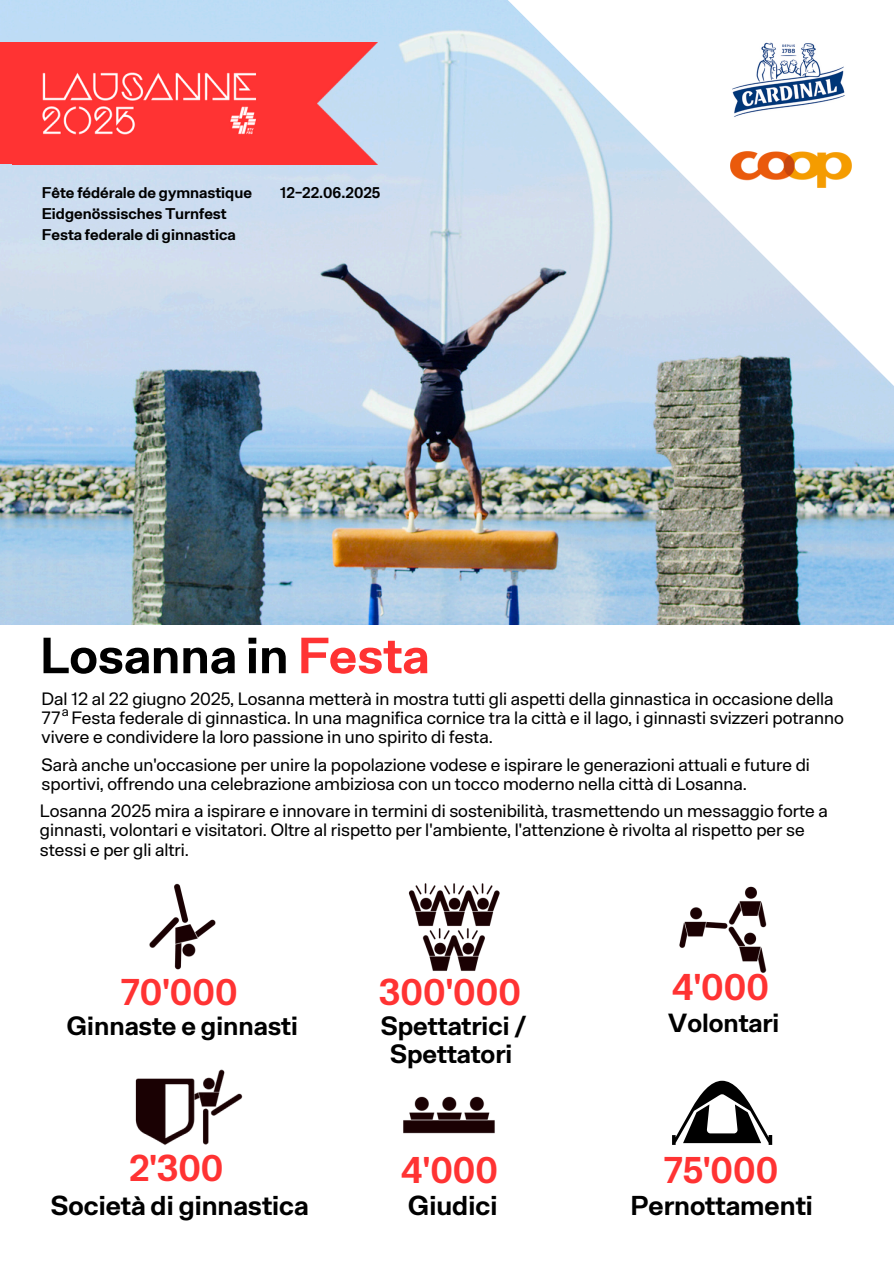
<style>
.page{position:relative;width:894px;height:1264px;background:#fff}
.page>*{position:absolute;margin:0;border:0;box-sizing:border-box;transform-origin:0 0}
.t1{font:700 51px "Arbeit";color:#000}
.t2{font:700 37.5px "Arbeit";color:#f33}
.t3{font:700 27.45px "Arbeit";color:#000}
.t4{font:700 26.4px/28.2px "Arbeit";color:#000;text-align:center}
.t5{font:18px/19.2px "Arbeit";color:#000}
.t6{font:700 15.6px "Arbeit";color:#000}
.t7{font:13.5px "Arbeit";color:#000}
.s1{color:#f33}
</style>
<div class="page">
<img style="left:0;top:0;width:893px;height:624px">
<img style="left:36px;top:43px;width:341px;height:121px">
<div style="left:0;top:43px;width:36px;height:121px;background:#f33"></div>
<img style="left:149px;top:883px;width:67px;height:87px">
<img style="left:135px;top:1069px;width:108px;height:76px">
<img style="left:679px;top:886px;width:88px;height:87px">
<img style="left:403px;top:1096px;width:92px;height:38px">
<img style="left:408px;top:883px;width:92px;height:88px">
<svg style="left:672px;top:1080px;width:100px;height:64px"></svg>
<img style="left:464px;top:0;width:429px;height:535px">
<img style="left:710px;top:21px;width:159px;height:125px">
<img style="left:730px;top:152px;width:121px;height:36px">
<p class="t6" style="left:42px;top:182px;width:211px">Fête fédérale de gymnastique</p>
<p class="t6" style="left:42px;top:203px;width:186px">Eidgenössisches Turnfest</p>
<p class="t6" style="left:42px;top:224px;width:195px">Festa federale di ginnastica</p>
<p class="t6" style="left:280px;top:182px;width:101px">12-22.06.2025</p>
<p class="t1" style="left:40px;top:622px;width:390px">Losanna in <span class="s1">Festa</span></p>
<h1 class="t5" style="left:42px;top:688px;width:803px">Dal 12 al 22 giugno 2025, Losanna metterà in mostra tutti gli aspetti della ginnastica in occasione della<br>77 Festa federale di ginnastica. In una magnifica cornice tra la città e il lago, i ginnasti svizzeri potranno vivere e condividere la loro passione in uno spirito di festa.</h1>
<h3 class="t5" style="left:42px;top:754px;width:769px">Sarà anche un'occasione per unire la popolazione vodese e ispirare le generazioni attuali e future di sportivi, offrendo una celebrazione ambiziosa con un tocco moderno nella città di Losanna.</h3>
<p class="t7" style="left:62px;top:702px;width:9px">a</p>
<p class="t5" style="left:40px;top:800px;width:789px">Losanna 2025 mira a ispirare e innovare in termini di sostenibilità, trasmettendo un messaggio forte a ginnasti, volontari e visitatori. Oltre al rispetto per l'ambiente, l'attenzione è rivolta al rispetto per se stessi e per gli altri.</p>
<h3 class="t2" style="left:120px;top:967px;width:119px">70'000</h3>
<h3 class="t4" style="left:67px;top:1009px;width:232px">Ginnaste e ginnasti</h3>
<p class="t2" style="left:129px;top:1143px;width:96px">2'300</p>
<p class="t3" style="left:51px;top:1187px;width:259px">Società di ginnastica</p>
<p class="t2" style="left:379px;top:967px;width:143px">300'000</p>
<p class="t4" style="left:381px;top:1010px;width:147px">Spettatrici /<br>Spettatori</p>
<p class="t2" style="left:400px;top:1145px;width:99px">4'000</p>
<p class="t3" style="left:408px;top:1187px;width:91px">Giudici</p>
<p class="t2" style="left:671px;top:962px;width:99px">4'000</p>
<p class="t4" style="left:668px;top:1007px;width:112px">Volontari</p>
<h2 class="t2" style="left:663px;top:1145px;width:116px">75'000</h2>
<h2 class="t3" style="left:630px;top:1187px;width:184px">Pernottamenti</h2>
</div>
